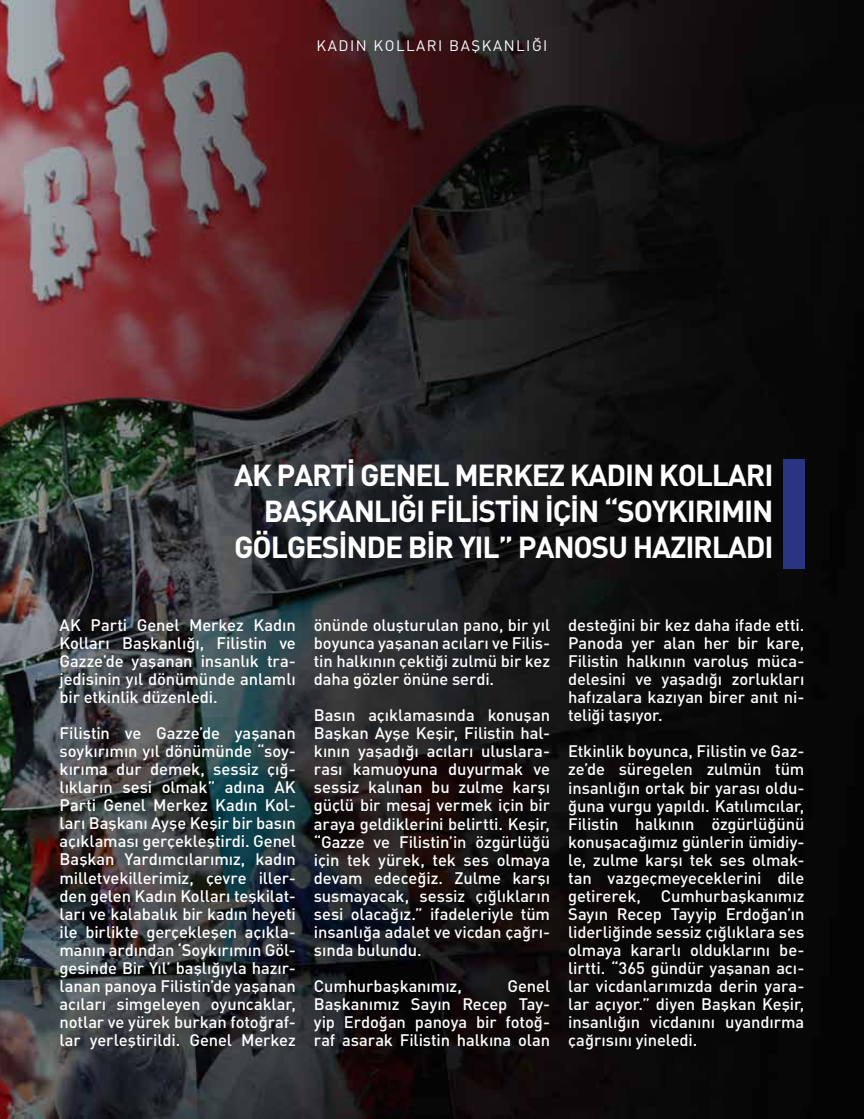
<style>
.page{position:relative;width:864px;height:1119px;background:#fff}
.page>*{position:absolute;margin:0;border:0;box-sizing:border-box;transform-origin:0 0}
.t1{font:30px/36px "DINT Bold";letter-spacing:-.04em;color:#fff;text-align:right}
.t2{font:16.5px/18px "DINT Medium";letter-spacing:-.005em;color:#fff;text-align:justify}
.t3{font:15px "DINT";letter-spacing:.1em;color:#fff}
</style>
<div class="page">
<img style="left:0;top:0;width:863px;height:1118px">
<div style="left:782px;top:459px;width:22px;height:109px;background:#283583"></div>
<p class="t3" style="left:316px;top:37px;width:232px">KADIN KOLLARI BAŞKANLIĞI</p>
<h1 class="t1" style="left:234px;top:455px;width:540px">AK PARTI GENEL MERKEZ KADIN KOLLARI<br>BAŞKANLIĞI FILISTIN İÇIN “SOYKIRIMIN<br>GÖLGESINDE BIR YIL” PANOSU HAZIRLADI</h1>
<p class="t2" style="left:60px;top:615px;width:238px">AK Parti Genel Merkez Kadın Kolları Başkanlığı, Filistin ve Gazze’de yaşanan insanlık tra&shy;jedisinin yıl dönümünde anlamlı bir etkinlik düzenledi.</p>
<p class="t2" style="left:60px;top:723px;width:238px">Filistin ve Gazze’de yaşanan soykırımın yıl dönümünde “soy&shy;kırıma dur demek, sessiz çığ&shy;lıkların sesi olmak” adına AK Parti Genel Merkez Kadın Kol&shy;ları Başkanı Ayşe Keşir bir basın açıklaması gerçekleştirdi. Genel Başkan Yardımcılarımız, kadın milletvekillerimiz, çevre iller&shy;den gelen Kadın Kolları teşkilat&shy;ları ve kalabalık bir kadın heyeti ile birlikte gerçekleşen açıkla&shy;manın ardından ‘Soykırımın Göl&shy;gesinde Bir Yıl’ başlığıyla hazır&shy;lanan panoya Filistin’de yaşanan acıları simgeleyen oyuncaklar, notlar ve yürek burkan fotoğraf&shy;lar yerleştirildi. Genel Merkez</p>
<p class="t2" style="left:314px;top:615px;width:238px">önünde oluşturulan pano, bir yıl boyunca yaşanan acıları ve Filis&shy;tin halkının çektiği zulmü bir kez daha gözler önüne serdi.</p>
<p class="t2" style="left:314px;top:705px;width:238px">Basın açıklamasında konuşan Başkan Ayşe Keşir, Filistin hal&shy;kının yaşadığı acıları uluslara&shy;rası kamuoyuna duyurmak ve sessiz kalınan bu zulme karşı güçlü bir mesaj vermek için bir araya geldiklerini belirtti. Keşir, “Gazze ve Filistin’in özgürlüğü için tek yürek, tek ses olmaya devam edeceğiz. Zulme karşı susmayacak, sessiz çığlıkların sesi olacağız.” ifadeleriyle tüm insanlığa adalet ve vicdan çağrı&shy;sında bulundu.</p>
<p class="t2" style="left:314px;top:975px;width:149px">Cumhurbaşkanımız,</p>
<p class="t2" style="left:314px;top:975px;width:238px;text-indent:193px">Genel Başkanımız Sayın Recep Tay&shy;yip Erdoğan panoya bir fotoğ&shy;raf asarak Filistin halkına olan</p>
<p class="t2" style="left:568px;top:615px;width:238px">desteğini bir kez daha ifade etti.<br>Panoda yer alan her bir kare, Filistin halkının varoluş müca&shy;delesini ve yaşadığı zorlukları hafızalara kazıyan birer anıt ni&shy;teliği taşıyor.</p>
<p class="t2" style="left:568px;top:741px;width:238px">Etkinlik boyunca, Filistin ve Gaz&shy;ze’de süregelen zulmün tüm insanlığın ortak bir yarası oldu&shy;ğuna vurgu yapıldı. Katılımcılar, Filistin halkının özgürlüğünü konuşacağımız günlerin ümidiy&shy;le, zulme karşı tek ses olmak&shy;tan vazgeçmeyeceklerini dile getirerek, Cumhurbaşkanımız Sayın Recep Tayyip Erdoğan’ın liderliğinde sessiz çığlıklara ses olmaya kararlı olduklarını be&shy;lirtti. “365 gündür yaşanan acı&shy;lar vicdanlarımızda derin yara&shy;lar açıyor.” diyen Başkan Keşir, insanlığın vicdanını uyandırma çağrısını yineledi.</p>
</div>
